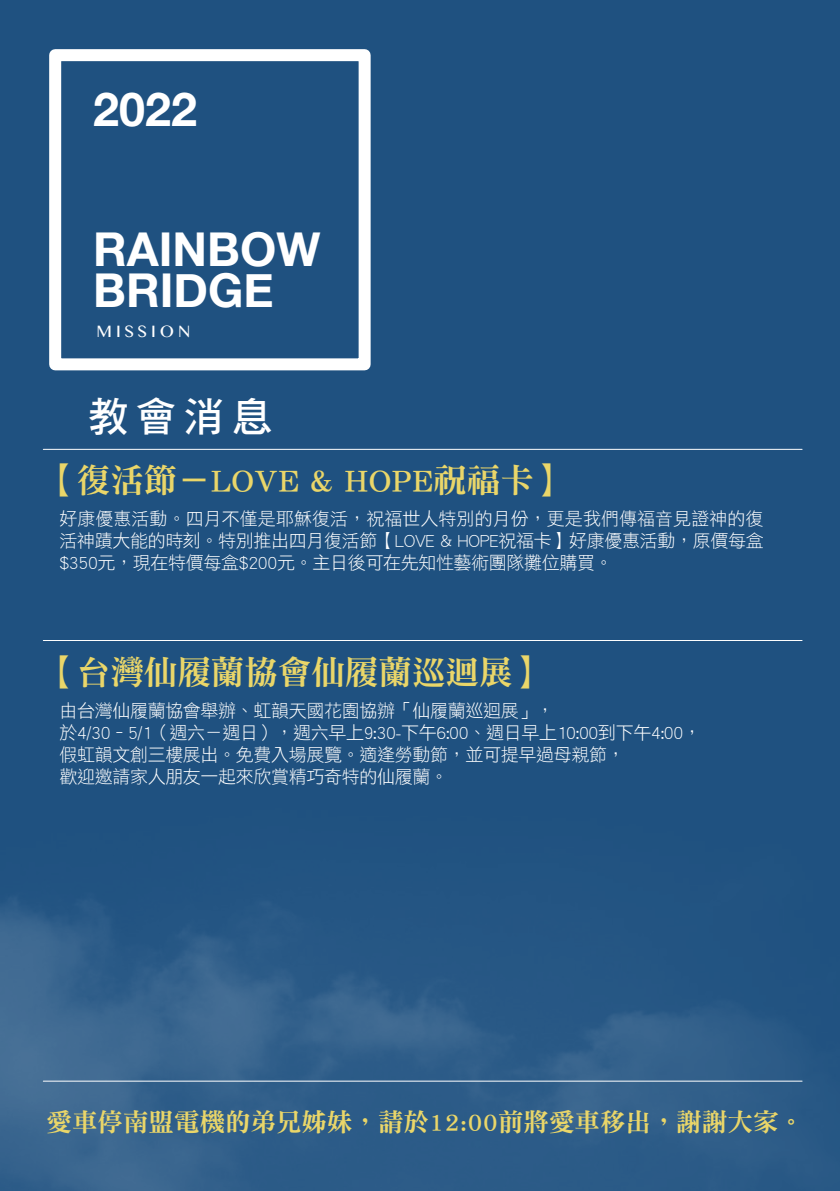
<style>
.page{position:relative;width:840px;height:1191px;background:#fff}
.page>*{position:absolute;margin:0;border:0;box-sizing:border-box;transform-origin:0 0}
.t1{font:700 46.6px/41px "Helvetica Neue";color:#fff}
.t2{font:40.6px "DF Hei Std W7";color:#fff}
.t3{font:33.4px "DF Ming Std W9";color:#ead669}
.t4{font:25.4px "DF Ming Std W9";color:#ead669}
.t5{font:18px/22px "DF Hei Std W3";letter-spacing:-.02em;color:#fff}
.t6{font:16.6px "Gurmukhi MN";letter-spacing:.24em;color:#fff}
</style>
<div class="page">
<div style="left:0;top:0;width:839px;height:1191px;background:#1f5180"></div>
<img style="left:0;top:897px;width:838px;height:294px">
<div style="left:49px;top:49px;width:321px;height:321px;border:12px solid #fff"></div>
<hr style="left:43px;top:640px;width:758px;height:1px;background:#fff">
<hr style="left:43px;top:449px;width:758px;height:1px;background:#fff">
<hr style="left:43px;top:1080px;width:758px;height:1px;background:#fff">
<h1 class="t1" style="left:93px;top:90px;width:105px">2022</h1>
<h1 class="t1" style="left:93px;top:230px;width:228px">RAINBOW<br>BRIDGE</h1>
<p class="t6" style="left:96px;top:322px;width:95px">MISSION</p>
<h2 class="t2" style="left:88px;top:395px;width:186px">教會消息</h2>
<h3 class="t3" style="left:43px;top:462px;width:525px">【復活節－LOVE &amp; HOPE祝福卡】</h3>
<p class="t5" style="left:59px;top:507px;width:705px;text-align:justify">好康優惠活動。四月不僅是耶穌復活，祝福世人特別的月份，更是我們傳福音見證神的復活神蹟大能的時刻。特別推出四月復活節【LOVE &amp; HOPE祝福卡】好康優惠活動，原價每盒$350元，現在特價每盒$200元。主日後可在先知性藝術團隊攤位購買。</p>
<h3 class="t3" style="left:43px;top:653px;width:504px">【台灣仙履蘭協會仙履蘭巡迴展】</h3>
<p class="t5" style="left:59px;top:699px;width:642px">由台灣仙履蘭協會舉辦、虹韻天國花園協辦「仙履蘭巡迴展」，<br>於4/30–5/1（週六－週日），週六早上9:30-下午6:00、週日早上10:00到下午4:00，假虹韻文創三樓展出。免費入場展覽。適逢勞動節，並可提早過母親節，<br>歡迎邀請家人朋友一起來欣賞精巧奇特的仙履蘭。</p>
<h3 class="t4" style="left:46px;top:1108px;width:758px">愛車停南盟電機的弟兄姊妹，請於12:00前將愛車移出，謝謝大家。</h3>
</div>
